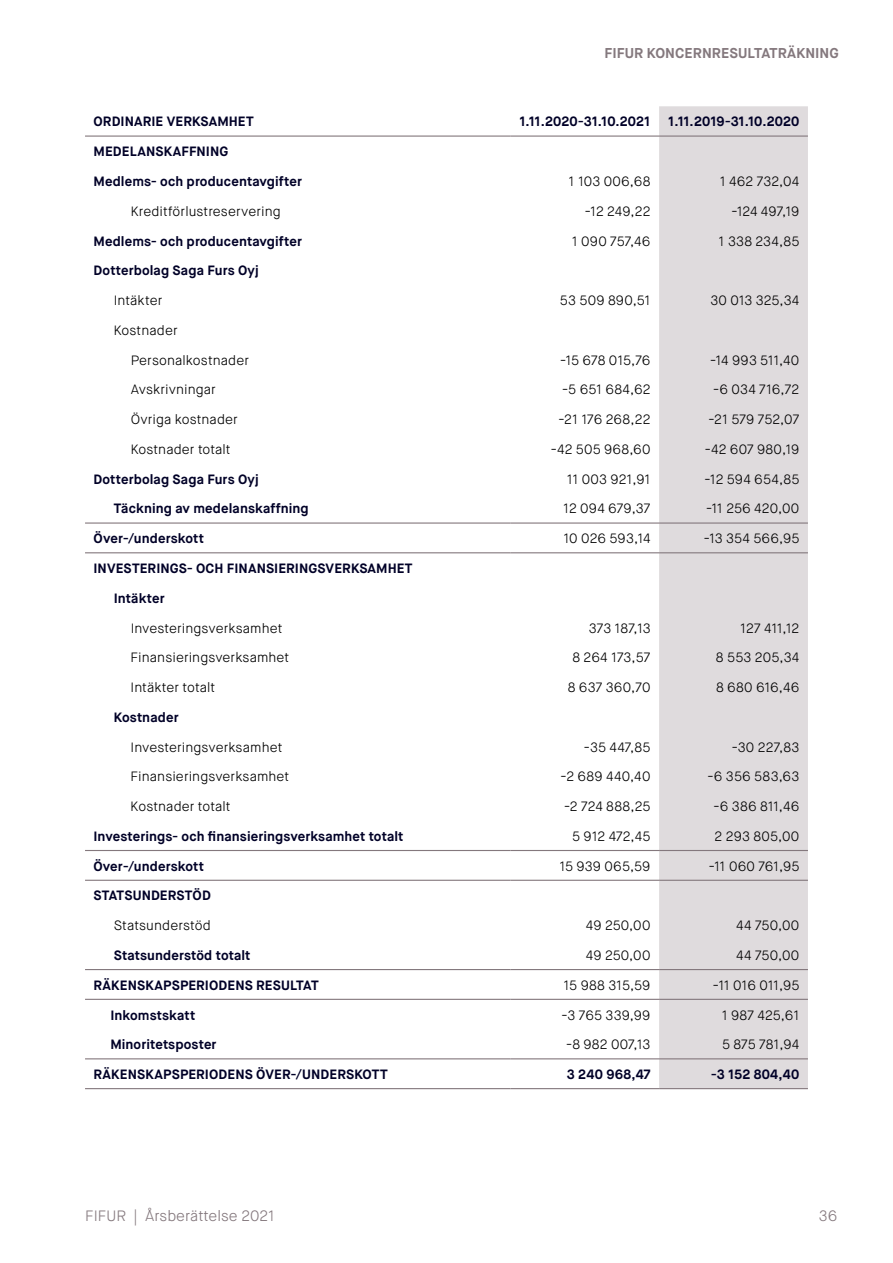
<style>
.page{position:relative;width:893px;height:1263px;background:#fff}
.page>*{position:absolute;margin:0;border:0;box-sizing:border-box;transform-origin:0 0}
.t1{font:300 15px "Maison Neue";color:#84787d}
.t2{font:700 14.25px "Maison Neue";letter-spacing:.005em;color:#84787d}
.t3{font:300 13.5px "Maison Neue";letter-spacing:.01em;color:#000}
.t4{font:700 13.5px "Maison Neue";letter-spacing:.01em;color:#000027}
.t5{font:300 13.5px "Maison Neue";letter-spacing:-.01em;color:#000}
</style>
<div class="page">
<div style="left:659px;top:106px;width:149px;height:982px;background:#dfdbdd"></div>
<hr style="left:510px;top:522px;width:149px;height:2px;background:#84787d">
<hr style="left:659px;top:522px;width:149px;height:2px;background:#84787d">
<hr style="left:510px;top:552px;width:149px;height:1px;background:#84787d">
<hr style="left:659px;top:552px;width:149px;height:1px;background:#84787d">
<hr style="left:510px;top:850px;width:149px;height:1px;background:#84787d">
<hr style="left:659px;top:850px;width:149px;height:1px;background:#84787d">
<hr style="left:510px;top:880px;width:149px;height:1px;background:#84787d">
<hr style="left:659px;top:880px;width:149px;height:1px;background:#84787d">
<hr style="left:510px;top:1058px;width:149px;height:1px;background:#84787d">
<hr style="left:659px;top:1058px;width:149px;height:1px;background:#84787d">
<hr style="left:510px;top:1088px;width:149px;height:1px;background:#84787d">
<hr style="left:659px;top:1088px;width:149px;height:1px;background:#84787d">
<hr style="left:510px;top:969px;width:149px;height:1px;background:#84787d">
<hr style="left:659px;top:969px;width:149px;height:1px;background:#84787d">
<hr style="left:510px;top:999px;width:149px;height:1px;background:#84787d">
<hr style="left:659px;top:999px;width:149px;height:1px;background:#84787d">
<hr style="left:510px;top:136px;width:149px;height:1px;background:#84787d">
<hr style="left:659px;top:136px;width:149px;height:1px;background:#84787d">
<hr style="left:85px;top:1058px;width:425px;height:1px;background:#84787d">
<hr style="left:85px;top:1088px;width:425px;height:1px;background:#84787d">
<hr style="left:85px;top:969px;width:425px;height:1px;background:#84787d">
<hr style="left:85px;top:999px;width:425px;height:1px;background:#84787d">
<hr style="left:85px;top:850px;width:425px;height:1px;background:#84787d">
<hr style="left:85px;top:880px;width:425px;height:1px;background:#84787d">
<hr style="left:85px;top:522px;width:425px;height:2px;background:#84787d">
<hr style="left:85px;top:552px;width:425px;height:1px;background:#84787d">
<hr style="left:85px;top:136px;width:425px;height:1px;background:#84787d">
<p class="t2" style="left:604px;top:44px;width:236px">FIFUR KONCERNRESULTATRÄKNING</p>
<p class="t4" style="left:94px;top:113px;width:162px">ORDINARIE VERKSAMHET</p>
<p class="t4" style="left:519px;top:113px;width:133px">1.11.2020-31.10.2021</p>
<p class="t4" style="left:668px;top:113px;width:133px">1.11.2019-31.10.2020</p>
<p class="t4" style="left:94px;top:143px;width:136px">MEDELANSKAFFNING</p>
<p class="t4" style="left:94px;top:173px;width:210px">Medlems- och producentavgifter</p>
<p class="t3" style="left:569px;top:173px;width:83px">1 103 006,68</p>
<p class="t3" style="left:720px;top:173px;width:81px">1 462 732,04</p>
<p class="t3" style="left:131px;top:203px;width:152px">Kreditförlustreservering</p>
<p class="t3" style="left:585px;top:203px;width:67px">-12 249,22</p>
<p class="t3" style="left:731px;top:203px;width:69px">-124 497,19</p>
<p class="t4" style="left:94px;top:232px;width:210px">Medlems- och producentavgifter</p>
<p class="t3" style="left:572px;top:232px;width:80px">1 090 757,46</p>
<p class="t3" style="left:719px;top:232px;width:82px">1 338 234,85</p>
<p class="t4" style="left:94px;top:262px;width:167px">Dotterbolag Saga Furs Oyj</p>
<p class="t3" style="left:114px;top:292px;width:50px">Intäkter</p>
<p class="t3" style="left:560px;top:292px;width:92px">53 509 890,51</p>
<p class="t3" style="left:710px;top:292px;width:90px">30 013 325,34</p>
<p class="t3" style="left:114px;top:322px;width:65px">Kostnader</p>
<p class="t3" style="left:131px;top:351px;width:120px">Personalkostnader</p>
<p class="t5" style="left:560px;top:351px;width:92px">-15 678 015,76</p>
<p class="t5" style="left:710px;top:351px;width:91px">-14 993 511,40</p>
<p class="t3" style="left:131px;top:381px;width:87px">Avskrivningar</p>
<p class="t3" style="left:562px;top:381px;width:90px">-5 651 684,62</p>
<p class="t3" style="left:713px;top:381px;width:88px">-6 034 716,72</p>
<p class="t3" style="left:131px;top:411px;width:109px">Övriga kostnader</p>
<p class="t3" style="left:558px;top:411px;width:94px">-21 176 268,22</p>
<p class="t3" style="left:708px;top:411px;width:93px">-21 579 752,07</p>
<p class="t3" style="left:131px;top:441px;width:102px">Kostnader totalt</p>
<p class="t3" style="left:551px;top:441px;width:101px">-42 505 968,60</p>
<p class="t3" style="left:705px;top:441px;width:96px">-42 607 980,19</p>
<p class="t4" style="left:94px;top:470px;width:167px">Dotterbolag Saga Furs Oyj</p>
<p class="t3" style="left:567px;top:470px;width:85px">11 003 921,91</p>
<p class="t3" style="left:705px;top:470px;width:96px">-12 594 654,85</p>
<p class="t4" style="left:114px;top:500px;width:196px">Täckning av medelanskaffning</p>
<p class="t3" style="left:563px;top:500px;width:89px">12 094 679,37</p>
<p class="t3" style="left:706px;top:500px;width:95px">-11 256 420,00</p>
<p class="t4" style="left:94px;top:530px;width:112px">Över-/underskott</p>
<p class="t3" style="left:563px;top:530px;width:89px">10 026 593,14</p>
<p class="t3" style="left:704px;top:530px;width:97px">-13 354 566,95</p>
<p class="t4" style="left:94px;top:560px;width:320px">INVESTERINGS- OCH FINANSIERINGSVERKSAMHET</p>
<p class="t4" style="left:114px;top:589px;width:52px">Intäkter</p>
<p class="t3" style="left:131px;top:619px;width:153px">Investeringsverksamhet</p>
<p class="t3" style="left:589px;top:619px;width:63px">373 187,13</p>
<p class="t3" style="left:740px;top:619px;width:61px">127 411,12</p>
<p class="t3" style="left:131px;top:649px;width:160px">Finansieringsverksamhet</p>
<p class="t3" style="left:572px;top:649px;width:80px">8 264 173,57</p>
<p class="t3" style="left:716px;top:649px;width:85px">8 553 205,34</p>
<p class="t3" style="left:131px;top:679px;width:86px">Intäkter totalt</p>
<p class="t3" style="left:568px;top:679px;width:84px">8 637 360,70</p>
<p class="t3" style="left:716px;top:679px;width:85px">8 680 616,46</p>
<p class="t4" style="left:114px;top:709px;width:66px">Kostnader</p>
<p class="t3" style="left:131px;top:738px;width:153px">Investeringsverksamhet</p>
<p class="t3" style="left:584px;top:738px;width:68px">-35 447,85</p>
<p class="t3" style="left:732px;top:738px;width:69px">-30 227,83</p>
<p class="t3" style="left:131px;top:768px;width:160px">Finansieringsverksamhet</p>
<p class="t3" style="left:561px;top:768px;width:91px">-2 689 440,40</p>
<p class="t3" style="left:707px;top:768px;width:93px">-6 356 583,63</p>
<p class="t3" style="left:131px;top:798px;width:102px">Kostnader totalt</p>
<p class="t3" style="left:564px;top:798px;width:88px">-2 724 888,25</p>
<p class="t3" style="left:713px;top:798px;width:87px">-6 386 811,46</p>
<p class="t4" style="left:94px;top:828px;width:311px">Investerings- och finansieringsverksamhet totalt</p>
<p class="t3" style="left:572px;top:828px;width:80px">5 912 472,45</p>
<p class="t3" style="left:715px;top:828px;width:86px">2 293 805,00</p>
<p class="t4" style="left:93px;top:857px;width:112px">Över-/underskott</p>
<p class="t3" style="left:559px;top:857px;width:93px">15 939 065,59</p>
<p class="t3" style="left:709px;top:857px;width:92px">-11 060 761,95</p>
<p class="t4" style="left:93px;top:887px;width:119px">STATSUNDERSTÖD</p>
<p class="t3" style="left:114px;top:917px;width:99px">Statsunderstöd</p>
<p class="t3" style="left:586px;top:917px;width:66px">49 250,00</p>
<p class="t3" style="left:736px;top:917px;width:65px">44 750,00</p>
<p class="t4" style="left:114px;top:947px;width:138px">Statsunderstöd totalt</p>
<p class="t3" style="left:586px;top:947px;width:66px">49 250,00</p>
<p class="t3" style="left:736px;top:947px;width:65px">44 750,00</p>
<p class="t4" style="left:93px;top:976px;width:227px">RÄKENSKAPSPERIODENS RESULTAT</p>
<p class="t3" style="left:564px;top:977px;width:88px">15 988 315,59</p>
<p class="t5" style="left:713px;top:977px;width:88px">-11 016 011,95</p>
<p class="t4" style="left:110px;top:1006px;width:86px">Inkomstskatt</p>
<p class="t3" style="left:561px;top:1006px;width:91px">-3 765 339,99</p>
<p class="t3" style="left:722px;top:1006px;width:79px">1 987 425,61</p>
<p class="t4" style="left:110px;top:1036px;width:108px">Minoritetsposter</p>
<p class="t3" style="left:566px;top:1036px;width:86px">-8 982 007,13</p>
<p class="t3" style="left:722px;top:1036px;width:79px">5 875 781,94</p>
<p class="t4" style="left:93px;top:1066px;width:296px">RÄKENSKAPSPERIODENS ÖVER-/UNDERSKOTT</p>
<p class="t4" style="left:567px;top:1066px;width:85px">3 240 968,47</p>
<p class="t4" style="left:711px;top:1066px;width:90px">-3 152 804,40</p>
<p class="t1" style="left:85px;top:1206px;width:191px">FIFUR | Årsberättelse 2021</p>
<p class="t1" style="left:819px;top:1206px;width:20px">36</p>
</div>
